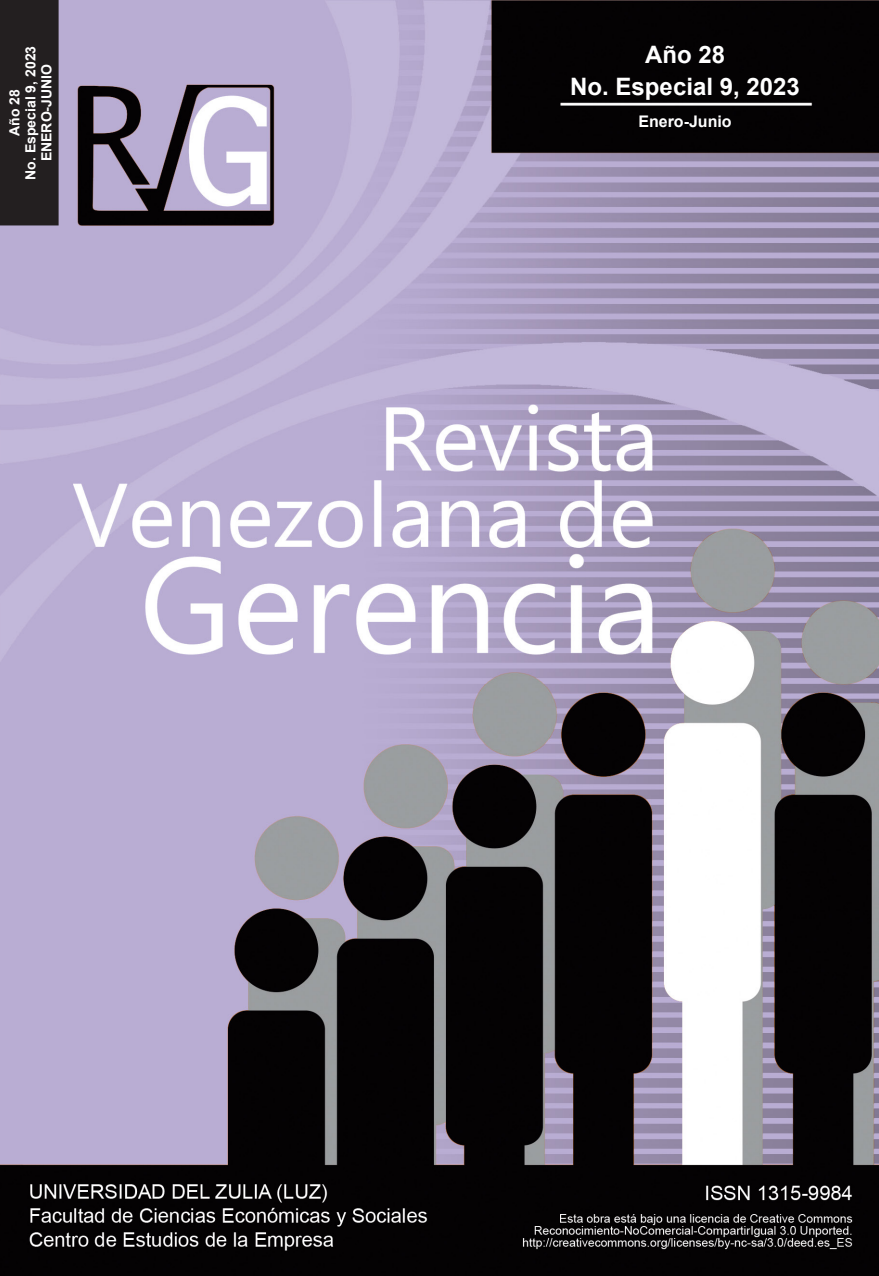
<style>
.page{position:relative;width:879px;height:1276px;background:#fff}
.page>*{position:absolute;margin:0;border:0;box-sizing:border-box;transform-origin:0 0}
.t1{font:700 24px "Arial";color:#fff}
.t2{font:700 16px "Arial";color:#fff}
.t3{font:700 14px "Arial";color:#fff}
</style>
<div class="page">
<img style="left:0;top:0;width:879px;height:1276px">
<div style="left:1px;top:1px;width:57px;height:223px;background:#231f20"></div>
<div style="left:0;top:0;width:59px;height:225px;border:2px solid #231f20"></div>
<p class="t3" style="left:21px;top:180px;width:135px;rotate:-90deg">No. Especial 9, 2023</p>
<p class="t3" style="left:37px;top:161px;width:99px;rotate:-90deg">ENERO-JUNIO</p>
<p class="t3" style="left:5px;top:136px;width:48px;rotate:-90deg">Año 28</p>
<p class="t1" style="left:645px;top:37px;width:82px">Año 28</p>
<p class="t1" style="left:570px;top:69px;width:231px">No. Especial 9, 2023</p>
<p class="t2" style="left:638px;top:110px;width:95px">Enero-Junio</p>
</div>
